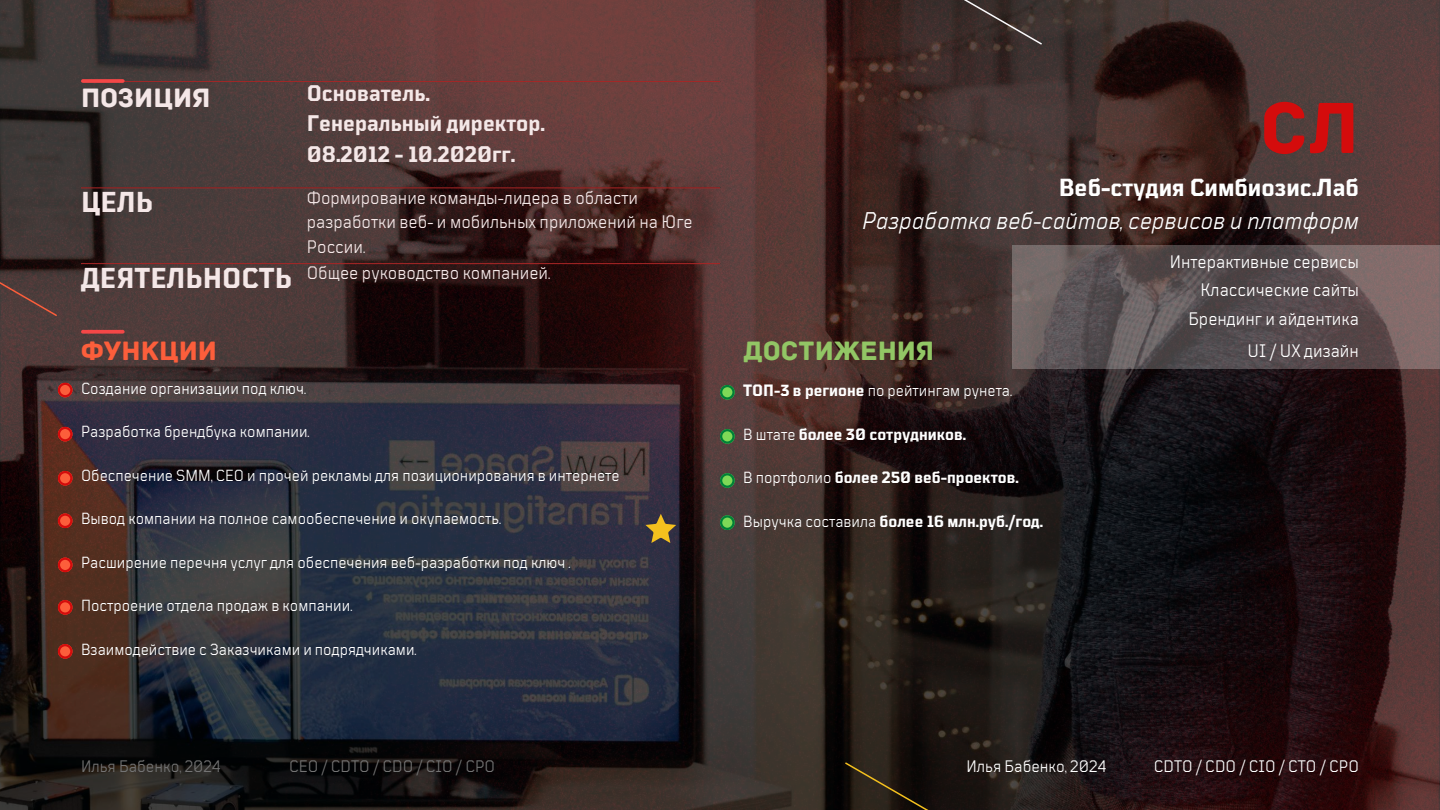
<style>
.page{position:relative;width:1440px;height:810px;background:#fff}
.page>*{position:absolute;margin:0;border:0;box-sizing:border-box;transform-origin:0 0}
.t1{font:76px "Archive";color:#d40c0c}
.t2{font:28px "Archive";color:#92c665}
.t3{font:28px "Archive";color:#f4e7e7}
.t4{font:28px "Archive";color:#fc5e3b}
.t5{font:700 28px "TT Mussels";color:#f4e7e7}
.t6{font:italic 24px "TT Mussels";color:#fff}
.t7{font:700 24px "TT Mussels";color:#fff}
.t8{font:700 22px/30.8px "TT Mussels";color:#f4e7e7}
.t9{font:18px "TT Mussels";color:#f4e7e7}
.t10{font:18px/28.6px "TT Mussels";color:#fff;text-align:right}
.t11{font:16.6px "TT Mussels";color:#737373}
.t12{font:16.6px "TT Mussels";color:#fff}
.t13{font:16px "TT Mussels";color:#fff}
.t14{font:700 16px "TT Mussels";color:#fff}
.s1{font-weight:700;font-size:28px}
.s2{font-weight:700}
.s3{font-weight:400}
</style>
<div class="page">
<img style="left:0;top:0;width:1440px;height:810px">
<hr style="left:81px;top:81px;width:639px;height:1px;background:#ad2727">
<hr style="left:81px;top:188px;width:639px;height:1px;background:#ad2727">
<hr style="left:81px;top:263px;width:639px;height:1px;background:#ad2727">
<svg style="left:83px;top:79px;width:40px;height:4px"></svg>
<svg style="left:83px;top:330px;width:40px;height:4px"></svg>
<svg style="left:58px;top:383px;width:15px;height:14px"></svg>
<svg style="left:58px;top:427px;width:15px;height:14px"></svg>
<svg style="left:58px;top:471px;width:15px;height:15px"></svg>
<svg style="left:58px;top:513px;width:15px;height:15px"></svg>
<svg style="left:58px;top:558px;width:15px;height:14px"></svg>
<svg style="left:58px;top:600px;width:15px;height:15px"></svg>
<svg style="left:58px;top:644px;width:15px;height:15px"></svg>
<svg style="left:720px;top:385px;width:15px;height:15px"></svg>
<svg style="left:720px;top:429px;width:15px;height:15px"></svg>
<svg style="left:720px;top:473px;width:15px;height:15px"></svg>
<svg style="left:720px;top:515px;width:15px;height:15px"></svg>
<svg style="left:1012px;top:245px;width:428px;height:124px;background:#615556"></svg>
<svg style="left:928px;top:0;width:116px;height:46px;background:#3e322f"></svg>
<svg style="left:0;top:231px;width:59px;height:87px;background:#463331"></svg>
<svg style="left:843px;top:761px;width:131px;height:49px;background:#201810"></svg>
<svg style="left:645px;top:514px;width:31px;height:29px"></svg>
<h2 class="t3" style="left:81px;top:81px;width:131px">ПОЗИЦИЯ</h2>
<h3 class="t8" style="left:307px;top:79px;width:240px">Основатель.<br>Генеральный директор.<br>08.2012 - 10.2020гг.</h3>
<h2 class="t5" style="left:81px;top:188px;width:73px">ЦЕЛЬ</h2>
<p class="t9" style="left:307px;top:188px;width:333px">Формирование команды-лидера в области</p>
<p class="t9" style="left:307px;top:213px;width:387px">разработки веб- и мобильных приложений на Юге</p>
<p class="t9" style="left:307px;top:238px;width:60px">России.</p>
<p class="t9" style="left:81px;top:264px;width:471px"><span class="s1">ДЕЯТЕЛЬНОСТЬ</span> Общее руководство компанией.</p>
<h2 class="t4" style="left:81px;top:334px;width:138px">Функции</h2>
<p class="t13" style="left:81px;top:380px;width:227px">Создание организации под ключ.</p>
<p class="t13" style="left:81px;top:424px;width:230px">Разработка брендбука компании.</p>
<p class="t13" style="left:81px;top:467px;width:540px">Обеспечение SMM, CEO и прочей рекламы для позиционирования в интернете</p>
<p class="t13" style="left:81px;top:511px;width:422px">Вывод компании на полное самообеспечение и окупаемость.</p>
<p class="t13" style="left:81px;top:554px;width:491px">Расширение перечня услуг для обеспечения веб-разработки под ключ .</p>
<p class="t13" style="left:81px;top:598px;width:273px">Построение отдела продаж в компании.</p>
<p class="t13" style="left:81px;top:641px;width:337px">Взаимодействие с Заказчиками и подрядчиками.</p>
<h1 class="t1" style="left:1260px;top:83px;width:100px">СЛ</h1>
<h3 class="t7" style="left:1059px;top:175px;width:302px">Веб-студия Симбиозис.Лаб</h3>
<h3 class="t6" style="left:862px;top:208px;width:498px">Разработка веб-сайтов, сервисов и платформ</h3>
<h2 class="t2" style="left:743px;top:334px;width:193px">Достижения</h2>
<p class="t13" style="left:743px;top:382px;width:270px"><span class="s2">ТОП-3 в регионе</span> по рейтингам рунета.</p>
<p class="t14" style="left:743px;top:426px;width:224px"><span class="s3">В штате</span> более 30 сотрудников.</p>
<p class="t14" style="left:743px;top:469px;width:277px"><span class="s3">В портфолио</span> более 250 веб-проектов.</p>
<p class="t14" style="left:743px;top:513px;width:302px"><span class="s3">Выручка составила</span> более 16 млн.руб./год.</p>
<p class="t10" style="left:1170px;top:248px;width:191px">Интерактивные сервисы<br>Классические сайты<br>Брендинг и айдентика</p>
<p class="t10" style="left:1248px;top:337px;width:113px">UI / UX дизайн</p>
<p class="t11" style="left:81px;top:757px;width:141px">Илья Бабенко, 2024</p>
<p class="t11" style="left:289px;top:757px;width:208px">CEO / CDTO / CDO / CIO / CPO</p>
<p class="t12" style="left:967px;top:757px;width:141px">Илья Бабенко, 2024</p>
<p class="t12" style="left:1154px;top:757px;width:207px">CDTO / CDO / CIO / CTO / CPO</p>
</div>
